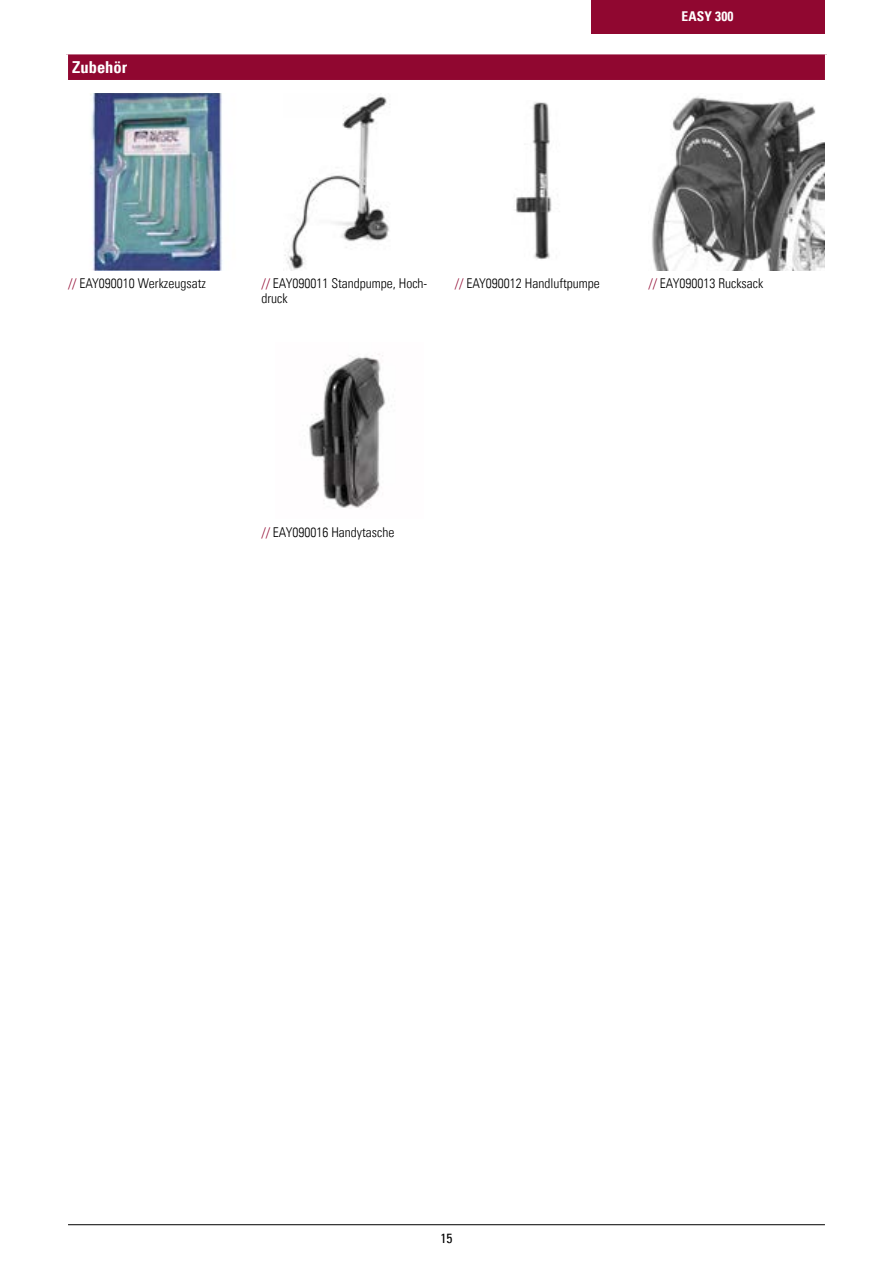
<style>
.page{position:relative;width:893px;height:1263px;background:#fff}
.page>*{position:absolute;margin:0;border:0;box-sizing:border-box;transform-origin:0 0}
.t1{font:16.5px "Univers Com 67 Bold Cond";color:#fff}
.t2{font:13.5px "Univers Com 47 Light Cond";color:#000}
.t3{font:13.5px "Univers Com 67 Bold Cond";letter-spacing:.01em;color:#fff}
.t4{font:condensed 13.5px "Univers Com 57";color:#000}
.s1{color:#900730}
</style>
<div class="page">
<img style="left:91px;top:94px;width:132px;height:176px">
<img style="left:284px;top:96px;width:106px;height:174px">
<img style="left:307px;top:354px;width:79px;height:154px">
<img style="left:652px;top:96px;width:173px;height:174px">
<img style="left:515px;top:102px;width:37px;height:158px">
<div style="left:66px;top:53px;width:761px;height:29px;background:#900730"></div>
<hr style="left:65px;top:51px;width:763px;height:3px;background:#fff">
<hr style="left:65px;top:54px;width:3px;height:26px;background:#fff">
<hr style="left:825px;top:54px;width:3px;height:26px;background:#fff">
<hr style="left:65px;top:80px;width:763px;height:3px;background:#fff">
<div style="left:591px;top:0;width:233px;height:34px;background:#900730"></div>
<hr style="left:68px;top:1224px;width:757px;height:1px;background:#000">
<p class="t1" style="left:72px;top:57px;width:56px">Zubehör</p>
<p class="t3" style="left:682px;top:8px;width:53px">EASY 300</p>
<p class="t2" style="left:68px;top:275px;width:139px"><span class="s1">//</span> EAY090010 Werkzeugsatz</p>
<p class="t2" style="left:261px;top:275px;width:167px"><span class="s1">//</span> EAY090011 Standpumpe, Hoch-</p>
<p class="t2" style="left:455px;top:275px;width:146px"><span class="s1">//</span> EAY090012 Handluftpumpe</p>
<p class="t2" style="left:261px;top:290px;width:28px">druck</p>
<p class="t2" style="left:648px;top:275px;width:116px"><span class="s1">//</span> EAY090013 Rucksack</p>
<p class="t2" style="left:261px;top:524px;width:134px"><span class="s1">//</span> EAY090016 Handytasche</p>
<p class="t4" style="left:440px;top:1229px;width:13px">15</p>
</div>
